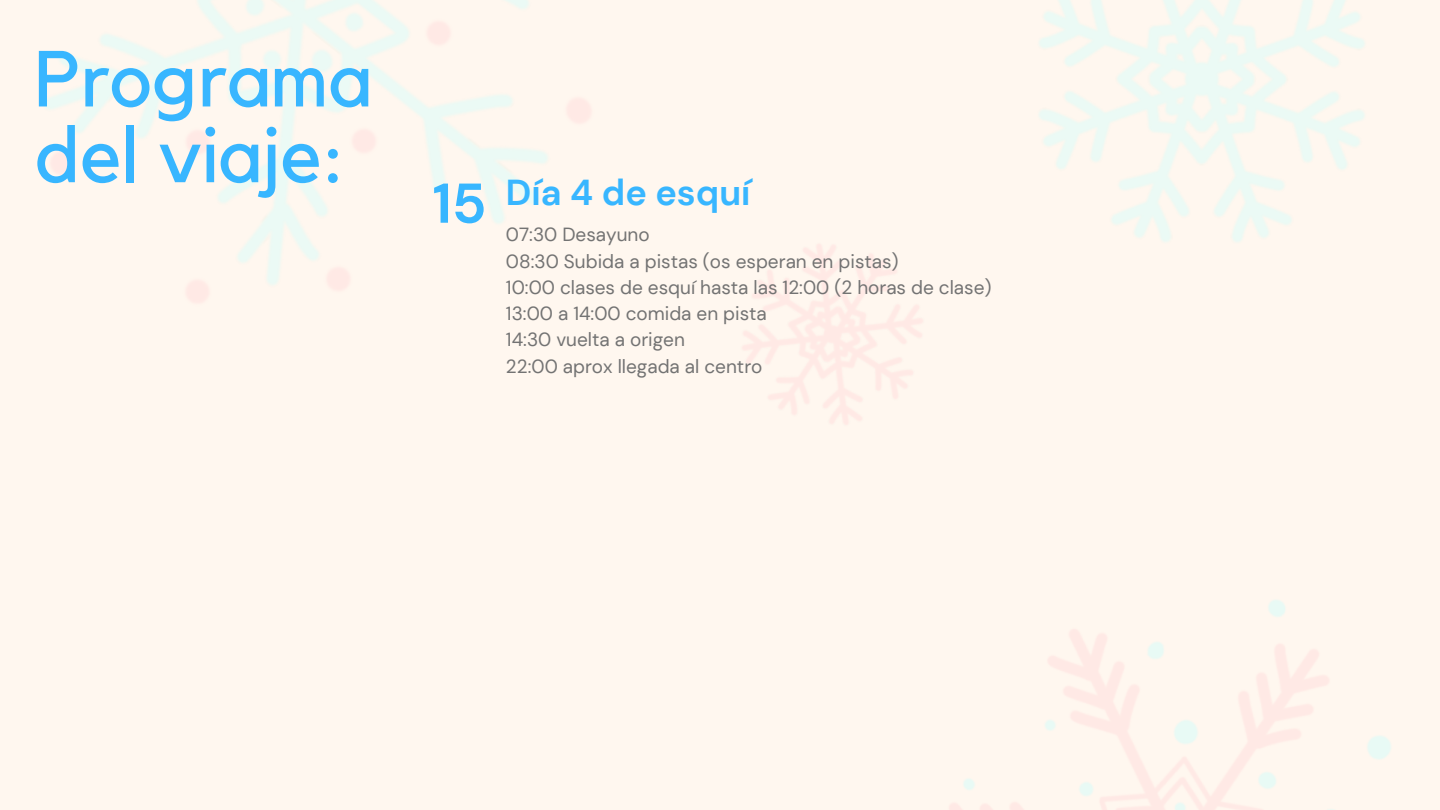
<style>
.page{position:relative;width:1440px;height:810px;background:#fff}
.page>*{position:absolute;margin:0;border:0;box-sizing:border-box;transform-origin:0 0}
.t1{font:78.4px/75.8px "Kollektif";color:#38b6ff}
.t2{font:700 55.9px "DM Sans";color:#38b6ff}
.t3{font:700 36px "DM Sans";color:#38b6ff}
.t4{font:19px "DM Sans";color:#737373}
</style>
<div class="page">
<p class="t1" style="left:35px;top:44px;width:339px">Programa del viaje:</p>
<p class="t2" style="left:433px;top:167px;width:55px">15</p>
<p class="t3" style="left:506px;top:170px;width:246px">Día 4 de esquí</p>
<p class="t4" style="left:506px;top:223px;width:145px">07:30 Desayuno</p>
<p class="t4" style="left:506px;top:249px;width:394px">08:30 Subida a pistas (os esperan en pistas)</p>
<p class="t4" style="left:506px;top:275px;width:487px">10:00 clases de esquí hasta las 12:00 (2 horas de clase)</p>
<p class="t4" style="left:506px;top:301px;width:262px">13:00 a 14:00 comida en pista</p>
<p class="t4" style="left:506px;top:328px;width:180px">14:30 vuelta a origen</p>
<p class="t4" style="left:506px;top:354px;width:258px">22:00 aprox llegada al centro</p>
</div>
